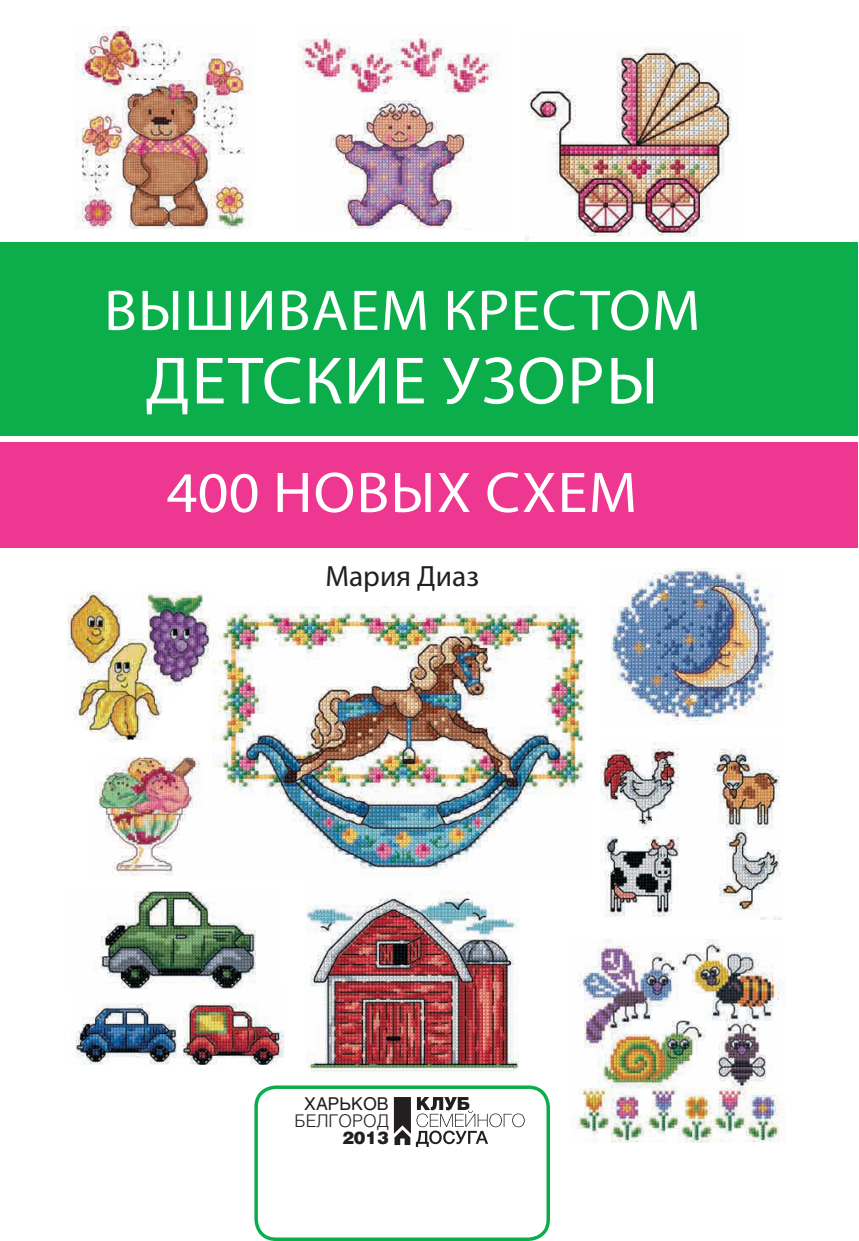
<style>
.page{position:relative;width:859px;height:1241px;background:#fff}
.page>*{position:absolute;margin:0;border:0;box-sizing:border-box;transform-origin:0 0}
.t1{font:67.38px "Myriad Pro";letter-spacing:.02em;color:#fff;scale:1.05 1}
.t2{font:57.75px "Myriad Pro";letter-spacing:.02em;color:#fff;scale:1.05 1}
.t3{font:29.4px "Myriad Pro";color:#231f20}
.t4{font:300 17.5px "Helios";color:#231f20}
.t5{font:17.5px "Helios";color:#231f20}
.t6{font:900 17.5px "Helios";color:#231f20}
</style>
<div class="page">
<img style="left:74px;top:1003px;width:211px;height:61px">
<img style="left:94px;top:891px;width:162px;height:97px">
<img style="left:76px;top:26px;width:175px;height:203px">
<img style="left:525px;top:47px;width:212px;height:193px">
<img style="left:298px;top:33px;width:200px;height:196px">
<img style="left:212px;top:606px;width:373px;height:269px">
<img style="left:307px;top:891px;width:211px;height:180px">
<img style="left:600px;top:742px;width:182px;height:176px">
<img style="left:67px;top:592px;width:145px;height:150px">
<img style="left:96px;top:756px;width:104px;height:120px">
<img style="left:571px;top:939px;width:212px;height:203px">
<img style="left:611px;top:568px;width:163px;height:156px">
<div style="left:1px;top:441px;width:856px;height:106px;background:#ed3790"></div>
<svg style="left:254px;top:1085px;width:295px;height:155px"></svg>
<div style="left:1px;top:241px;width:856px;height:194px;background:#0cae4c"></div>
<svg style="left:394px;top:1096px;width:130px;height:50px"></svg>
<p class="t2" style="left:104px;top:275px;width:569px">ВЫШИВАЕМ КРЕСТОМ</p>
<p class="t1" style="left:146px;top:339px;width:490px">ДЕТСКИЕ УЗОРЫ</p>
<p class="t2" style="left:166px;top:457px;width:449px">400 НОВЫХ СХЕМ</p>
<p class="t3" style="left:325px;top:557px;width:155px">Мария Диаз</p>
<p class="t5" style="left:304px;top:1093px;width:86px">ХАРЬКОВ</p>
<p class="t4" style="left:294px;top:1110px;width:96px">БЕЛГОРОД</p>
<p class="t6" style="left:342px;top:1126px;width:48px">2013</p>
</div>
